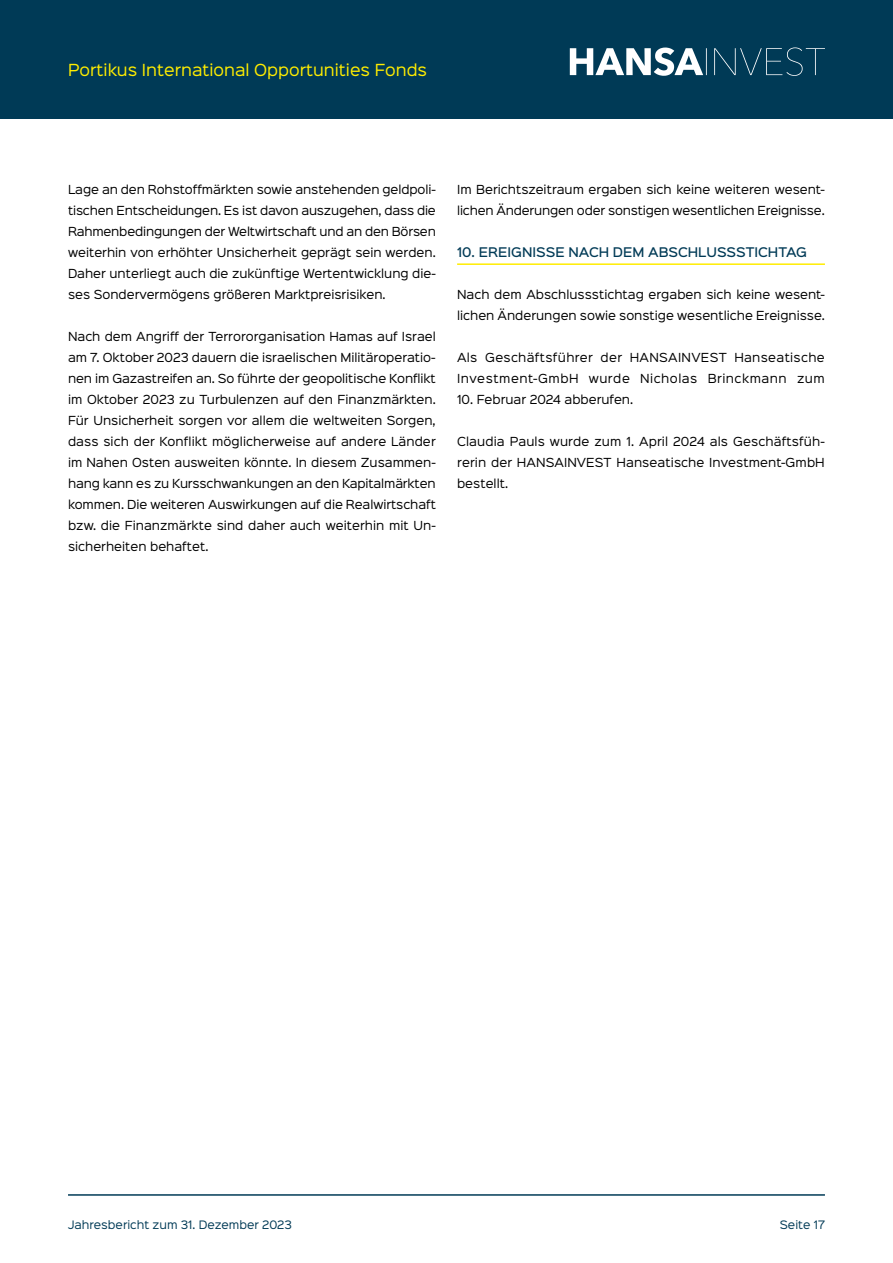
<style>
.page{position:relative;width:893px;height:1263px;background:#fff}
.page>*{position:absolute;margin:0;border:0;box-sizing:border-box;transform-origin:0 0}
.t1{font:15px "Sinkin Sans 400";color:#ffed00}
.t2{font:500 12px "Sinkin Sans 500";color:#003a56}
.t3{font:11.25px/21px "Sinkin Sans 400";color:#000;text-align:justify}
.t4{font:11.25px/21px "Sinkin Sans 400";letter-spacing:.03em;color:#000}
.t5{font:10.5px "Sinkin Sans 400";color:#003a56}
</style>
<div class="page">
<div style="left:0;top:0;width:893px;height:119px;background:#003a56"></div>
<svg style="left:570px;top:47px;width:255px;height:29px"></svg>
<hr style="left:68px;top:1194px;width:757px;height:2px;background:#003a56">
<hr style="left:457px;top:263px;width:368px;height:2px;background:#ffed00">
<h1 class="t1" style="left:68px;top:57px;width:361px">Portikus International Opportunities Fonds</h1>
<p class="t3" style="left:68px;top:178px;width:369px">Lage an den Rohstoffmärkten sowie anstehenden geldpoli&shy;tischen Entscheidungen. Es ist davon auszugehen, dass die Rahmenbedingungen der Weltwirtschaft und an den Börsen weiterhin von erhöhter Unsicherheit geprägt sein werden.<br>Daher unterliegt auch die zukünftige Wertentwicklung die&shy;ses Sondervermögens größeren Marktpreisrisiken.</p>
<p class="t3" style="left:68px;top:325px;width:369px">Nach dem Angriff der Terrororganisation Hamas auf Israel am 7. Oktober 2023 dauern die israelischen Militäroperatio&shy;nen im Gazastreifen an. So führte der geopolitische Konflikt im Oktober 2023 zu Turbulenzen auf den Finanzmärkten.<br>Für Unsicherheit sorgen vor allem die weltweiten Sorgen, dass sich der Konflikt möglicherweise auf andere Länder im Nahen Osten ausweiten könnte. In diesem Zusammen&shy;hang kann es zu Kursschwankungen an den Kapitalmärkten kommen. Die weiteren Auswirkungen auf die Realwirtschaft bzw. die Finanzmärkte sind daher auch weiterhin mit Un&shy;sicherheiten behaftet.</p>
<p class="t3" style="left:457px;top:178px;width:369px">Im Berichtszeitraum ergaben sich keine weiteren wesent&shy;lichen Änderungen oder sonstigen wesentlichen Ereignisse.</p>
<p class="t2" style="left:457px;top:242px;width:352px">10. EREIGNISSE NACH DEM ABSCHLUSSSTICHTAG</p>
<p class="t3" style="left:457px;top:283px;width:369px">Nach dem Abschlussstichtag ergaben sich keine wesent&shy;lichen Änderungen sowie sonstige wesentliche Ereignisse.</p>
<p class="t4" style="left:457px;top:346px;width:369px">Als Geschäftsführer der HANSAINVEST Hanseatische<br>Investment-GmbH wurde Nicholas Brinckmann zum</p>
<p class="t3" style="left:457px;top:388px;width:178px">10. Februar 2024 abberufen.</p>
<p class="t3" style="left:457px;top:430px;width:369px">Claudia Pauls wurde zum 1. April 2024 als Geschäftsfüh&shy;rerin der HANSAINVEST Hanseatische Investment-GmbH bestellt.</p>
<p class="t5" style="left:68px;top:1216px;width:225px">Jahresbericht zum 31. Dezember 2023</p>
<p class="t5" style="left:780px;top:1216px;width:47px">Seite 17</p>
</div>
